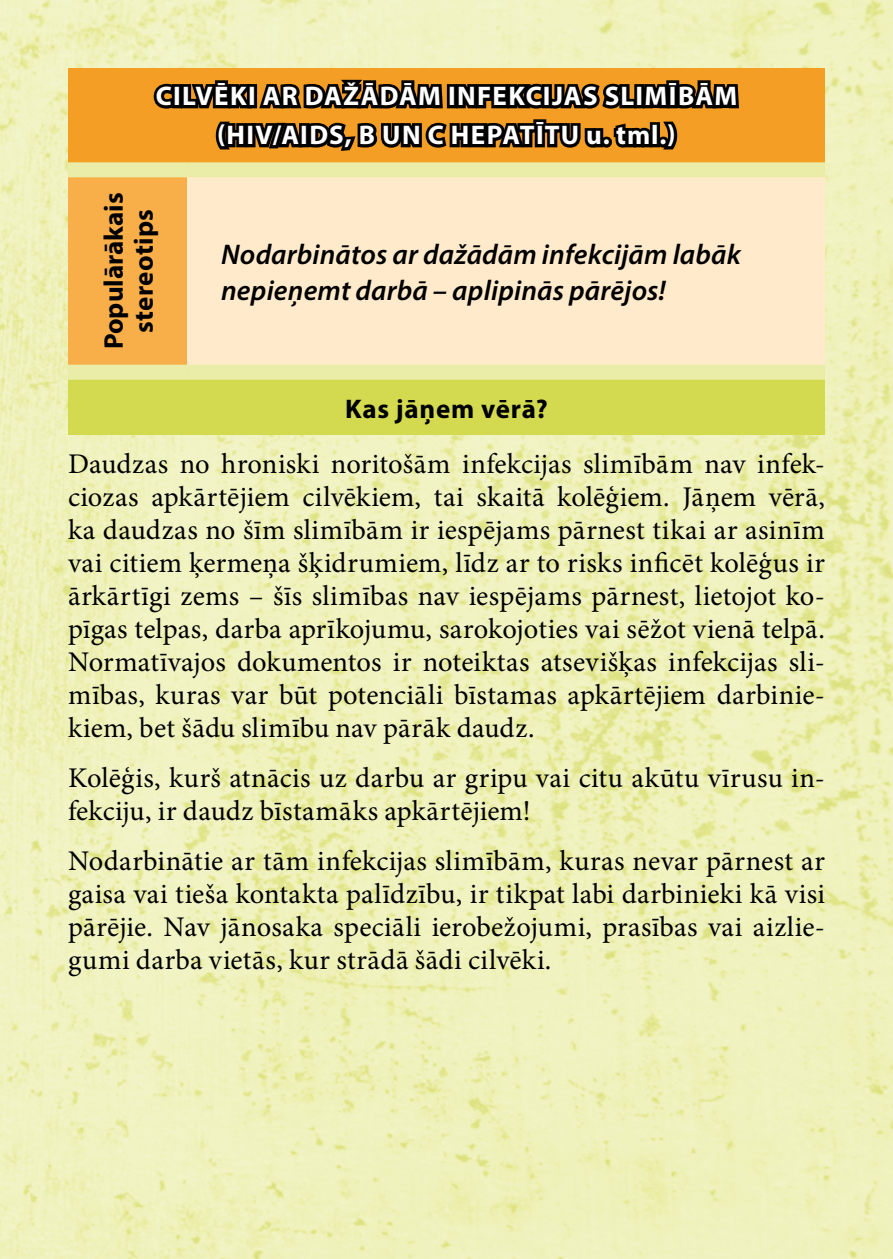
<style>
.page{position:relative;width:893px;height:1259px;background:#fff}
.page>*{position:absolute;margin:0;border:0;box-sizing:border-box;transform-origin:0 0}
.t1{font:28.5px/33px "Minion Pro";letter-spacing:.01em;color:#000;text-align:justify}
.t2{font:italic 600 28.5px/36px "Myriad Pro";letter-spacing:.005em;color:#000}
.t3{font:700 27px/39px "Myriad Pro";letter-spacing:.05em;color:#fff;text-align:center}
.t4{font:700 27px/30px "Myriad Pro";letter-spacing:.01em;color:#000;text-align:center}
.t5{font:700 27px "Myriad Pro";letter-spacing:.03em;color:#000}
</style>
<div class="page">
<img style="left:0;top:0;width:893px;height:1259px">
<div style="left:68px;top:68px;width:757px;height:102px;background:#f49e25"></div>
<div style="left:68px;top:170px;width:119px;height:202px;background:#f8af4a"></div>
<div style="left:187px;top:170px;width:638px;height:202px;background:#ffebcc"></div>
<div style="left:68px;top:372px;width:757px;height:63px;background:#d3da50"></div>
<div style="left:68px;top:162px;width:119px;height:15px;background:#eaeda8"></div>
<div style="left:187px;top:162px;width:638px;height:15px;background:#eaeda8"></div>
<div style="left:68px;top:365px;width:119px;height:15px;background:#eaeda8"></div>
<div style="left:187px;top:365px;width:638px;height:15px;background:#eaeda8"></div>
<svg style="left:151px;top:0;width:591px;height:178px"></svg>
<p class="t3" style="left:156px;top:76px;width:583px">CILVĒKI AR DAŽĀDĀM INFEKCIJAS SLIMĪBĀM (HIV/AIDS, B UN C HEPATĪTU u. tml.)</p>
<p class="t4" style="left:98px;top:349px;width:158px;rotate:-90deg">Populārākais stereotips</p>
<p class="t2" style="left:221px;top:235px;width:521px">Nodarbinātos ar dažādām infekcijām labāk nepieņemt darbā – aplipinās pārējos!</p>
<p class="t5" style="left:345px;top:391px;width:204px">Kas jāņem vērā?</p>
<p class="t1" style="left:68px;top:447px;width:758px">Daudzas no hroniski noritošām infekcijas slimībām nav infek&shy;ciozas apkārtējiem cilvēkiem, tai skaitā kolēģiem. Jāņem vērā, ka daudzas no šīm slimībām ir iespējams pārnest tikai ar asinīm vai citiem ķermeņa šķidrumiem, līdz ar to risks inficēt kolēģus ir ārkārtīgi zems – šīs slimības nav iespējams pārnest, lietojot ko&shy;pīgas telpas, darba aprīkojumu, sarokojoties vai sēžot vienā telpā.<br>Normatīvajos dokumentos ir noteiktas atsevišķas infekcijas sli&shy;mības, kuras var būt potenciāli bīstamas apkārtējiem darbinie&shy;kiem, bet šādu slimību nav pārāk daudz.</p>
<p class="t1" style="left:68px;top:761px;width:758px">Kolēģis, kurš atnācis uz darbu ar gripu vai citu akūtu vīrusu in&shy;fekciju, ir daudz bīstamāks apkārtējiem!</p>
<p class="t1" style="left:68px;top:844px;width:758px">Nodarbinātie ar tām infekcijas slimībām, kuras nevar pārnest ar gaisa vai tieša kontakta palīdzību, ir tikpat labi darbinieki kā visi pārējie. Nav jānosaka speciāli ierobežojumi, prasības vai aizlie&shy;gumi darba vietās, kur strādā šādi cilvēki.</p>
</div>
